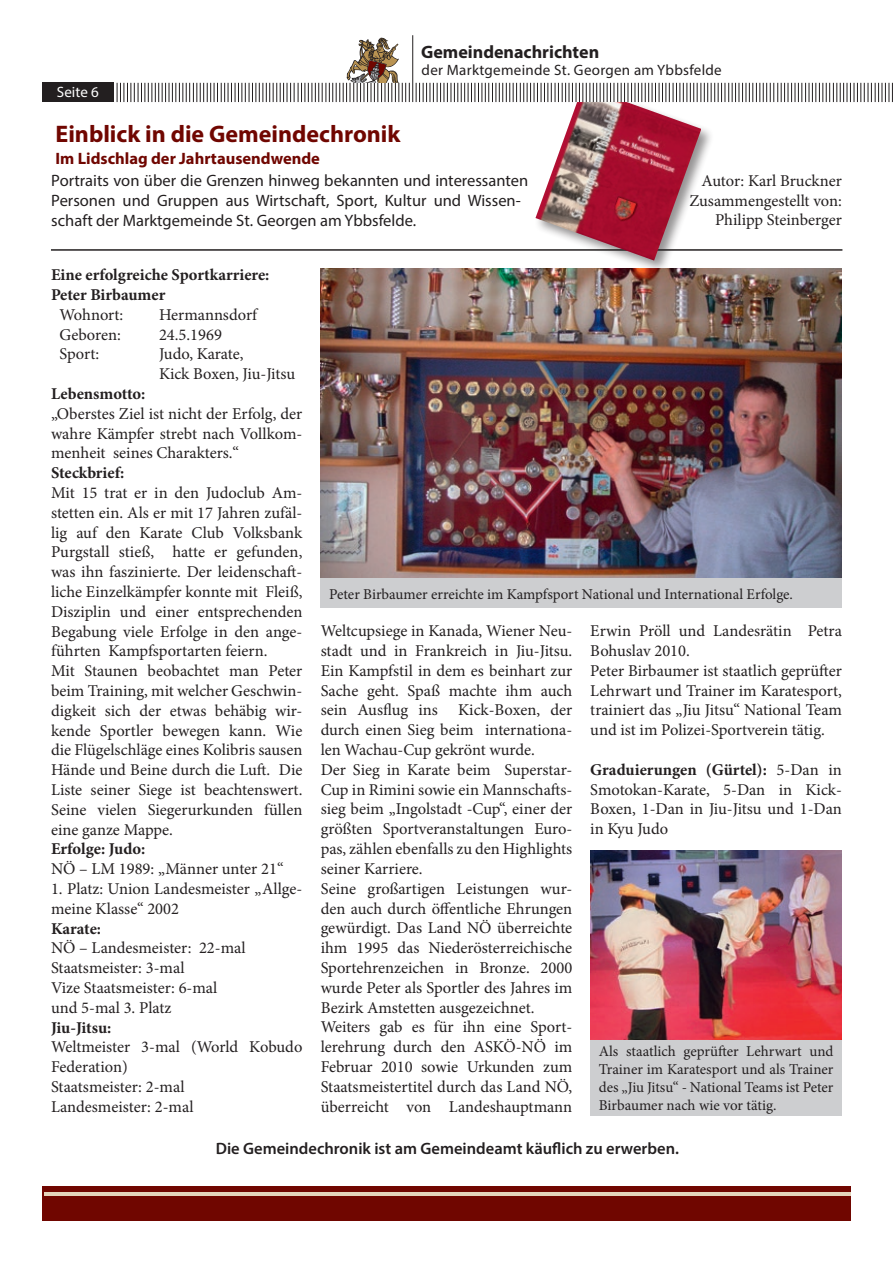
<style>
.page{position:relative;width:893px;height:1263px;background:#fff}
.page>*{position:absolute;margin:0;border:0;box-sizing:border-box;transform-origin:0 0}
.t1{font:700 24px "Myriad Pro";color:#700600}
.t2{font:700 18px "Myriad Pro";color:#231f20}
.t3{font:16.5px/19.8px "Minion Pro";color:#231f20}
.t4{font:16.5px/19.8px "Myriad Pro";color:#231f20}
.t5{font:700 16.5px/19.8px "Minion Pro";letter-spacing:-.005em;color:#231f20}
.t6{font:600 16.5px "Myriad Pro";color:#231f20}
.t7{font:700 16.5px "Myriad Pro";color:#700600}
.t8{font:15px/18px "Minion Pro";letter-spacing:-.005em;color:#231f20;text-align:justify}
.t9{font:15px "Myriad Pro";letter-spacing:.02em;color:#231f20}
.t10{font:15px "Myriad Pro";color:#fff}
.s1{font-weight:700}
</style>
<div class="page">
<hr style="left:412px;top:35px;width:1px;height:67px;background:#231f20">
<svg style="left:416px;top:83px;width:477px;height:19px"></svg>
<div style="left:43px;top:83px;width:71px;height:19px;background:#231f20"></div>
<svg style="left:117px;top:37px;width:293px;height:65px"></svg>
<div style="left:43px;top:1186px;width:808px;height:34px;background:#700600"></div>
<hr style="left:44px;top:1192px;width:807px;height:4px;background:#e4d4bb">
<hr style="left:51px;top:249px;width:791px;height:2px;background:#231f20">
<div style="left:534px;top:100px;width:181px;height:174px;background:#231f20;opacity:.48"></div>
<img style="left:535px;top:102px;width:166px;height:159px">
<img style="left:321px;top:268px;width:521px;height:311px">
<div style="left:321px;top:579px;width:521px;height:29px;background:#cdced0"></div>
<div style="left:590px;top:1039px;width:252px;height:76px;background:#cdced0"></div>
<img style="left:590px;top:851px;width:252px;height:188px">
<p class="t2" style="left:421px;top:40px;width:180px">Gemeindenachrichten</p>
<p class="t10" style="left:57px;top:83px;width:43px">Seite 6</p>
<p class="t9" style="left:422px;top:61px;width:302px">der Marktgemeinde St. Georgen am Ybbsfelde</p>
<h1 class="t1" style="left:56px;top:119px;width:346px">Einblick in die Gemeindechronik</h1>
<p class="t7" style="left:56px;top:148px;width:266px">Im Lidschlag der Jahrtausendwende</p>
<p class="t4" style="left:51px;top:170px;width:479px">Portraits von über die Grenzen hinweg bekannten und interessanten<br>Personen und Gruppen aus Wirtschaft, Sport, Kultur und Wissen&shy;schaft der Marktgemeinde St. Georgen am Ybbsfelde.</p>
<p class="t5" style="left:51px;top:265px;width:220px">Eine erfolgreiche Sportkarriere:<br>Peter Birbaumer</p>
<p class="t3" style="left:60px;top:305px;width:65px">Wohnort:</p>
<p class="t3" style="left:159px;top:305px;width:100px">Hermannsdorf</p>
<p class="t3" style="left:60px;top:324px;width:63px">Geboren:</p>
<p class="t3" style="left:159px;top:324px;width:64px">24.5.1969</p>
<p class="t3" style="left:60px;top:344px;width:41px">Sport:</p>
<p class="t3" style="left:159px;top:344px;width:138px">Judo, Karate,<br>Kick Boxen, Jiu-Jitsu</p>
<p class="t5" style="left:51px;top:384px;width:96px">Lebensmotto:</p>
<p class="t3" style="left:51px;top:404px;width:253px;text-align:justify">„Oberstes Ziel ist nicht der Erfolg, der wahre Kämpfer strebt nach Vollkom&shy;menheit seines Charakters.“</p>
<p class="t5" style="left:51px;top:463px;width:75px">Steckbrief:</p>
<p class="t3" style="left:51px;top:483px;width:253px">Mit 15 trat er in den Judoclub Am&shy;stetten ein. Als er mit 17 Jahren zufäl&shy;lig auf den Karate Club Volksbank Purgstall stieß, hatte er gefunden, was ihn faszinierte. Der leidenschaft&shy;liche Einzelkämpfer konnte mit Fleiß, Disziplin und einer entsprechenden Begabung viele Erfolge in den ange&shy;führten Kampfsportarten feiern.<br>Mit Staunen beobachtet man Peter beim Training, mit welcher Geschwin&shy;digkeit sich der etwas behäbig wir&shy;kende Sportler bewegen kann. Wie die Flügelschläge eines Kolibris sausen Hände und Beine durch die Luft. Die Liste seiner Siege ist beachtenswert.<br>Seine vielen Siegerurkunden füllen eine ganze Mappe.</p>
<p class="t5" style="left:51px;top:839px;width:96px">Erfolge: Judo:</p>
<p class="t3" style="left:51px;top:859px;width:234px">NÖ – LM 1989: „Männer unter 21“</p>
<p class="t3" style="left:51px;top:879px;width:253px">1. Platz: Union Landesmeister „Allge&shy;meine Klasse“ 2002</p>
<p class="t5" style="left:51px;top:918px;width:52px">Karate:</p>
<p class="t3" style="left:51px;top:938px;width:196px">NÖ – Landesmeister: 22-mal<br>Staatsmeister: 3-mal<br>Vize Staatsmeister: 6-mal und 5-mal 3. Platz</p>
<p class="t5" style="left:51px;top:1017px;width:62px">Jiu-Jitsu:</p>
<p class="t3" style="left:51px;top:1037px;width:253px">Weltmeister 3-mal (World Kobudo<br>Federation)<br>Staatsmeister: 2-mal<br>Landesmeister: 2-mal</p>
<p class="t3" style="left:689px;top:171px;width:154px;text-align:right">Autor: Karl Bruckner<br>Zusammengestellt von:<br>Philipp Steinberger</p>
<p class="t8" style="left:329px;top:585px;width:465px">Peter Birbaumer erreichte im Kampfsport National und International Erfolge.</p>
<p class="t3" style="left:590px;top:621px;width:253px">Erwin Pröll und Landesrätin Petra Bohuslav 2010.<br>Peter Birbaumer ist staatlich geprüfter Lehrwart und Trainer im Karatesport, trainiert das „Jiu Jitsu“ National Team und ist im Polizei-Sportverein tätig.</p>
<p class="t3" style="left:590px;top:760px;width:253px;text-align:justify"><span class="s1">Graduierungen (Gürtel):</span> 5-Dan in Smotokan-Karate, 5-Dan in Kick-Boxen, 1-Dan in Jiu-Jitsu und 1-Dan in Kyu Judo</p>
<p class="t3" style="left:321px;top:621px;width:253px">Weltcupsiege in Kanada, Wiener Neu&shy;stadt und in Frankreich in Jiu-Jitsu.<br>Ein Kampfstil in dem es beinhart zur Sache geht. Spaß machte ihm auch sein Ausflug ins Kick-Boxen, der durch einen Sieg beim internationa&shy;len Wachau-Cup gekrönt wurde.<br>Der Sieg in Karate beim Superstar-Cup in Rimini sowie ein Mannschafts&shy;sieg beim „Ingolstadt -Cup“, einer der größten Sportveranstaltungen Euro&shy;pas, zählen ebenfalls zu den Highlights seiner Karriere.<br>Seine großartigen Leistungen wur&shy;den auch durch öffentliche Ehrungen gewürdigt. Das Land NÖ überreichte ihm 1995 das Niederösterreichische Sportehrenzeichen in Bronze. 2000 wurde Peter als Sportler des Jahres im Bezirk Amstetten ausgezeichnet.<br>Weiters gab es für ihn eine Sport&shy;lerehrung durch den ASKÖ-NÖ im Februar 2010 sowie Urkunden zum Staatsmeistertitel durch das Land NÖ, überreicht von Landeshauptmann</p>
<p class="t6" style="left:216px;top:1138px;width:465px">Die Gemeindechronik ist am Gemeindeamt käuflich zu erwerben.</p>
<p class="t8" style="left:599px;top:1042px;width:236px">Als staatlich geprüfter Lehrwart und Trainer im Karatesport und als Trainer des „Jiu Jitsu“ - National Teams ist Peter Birbaumer nach wie vor tätig.</p>
</div>
